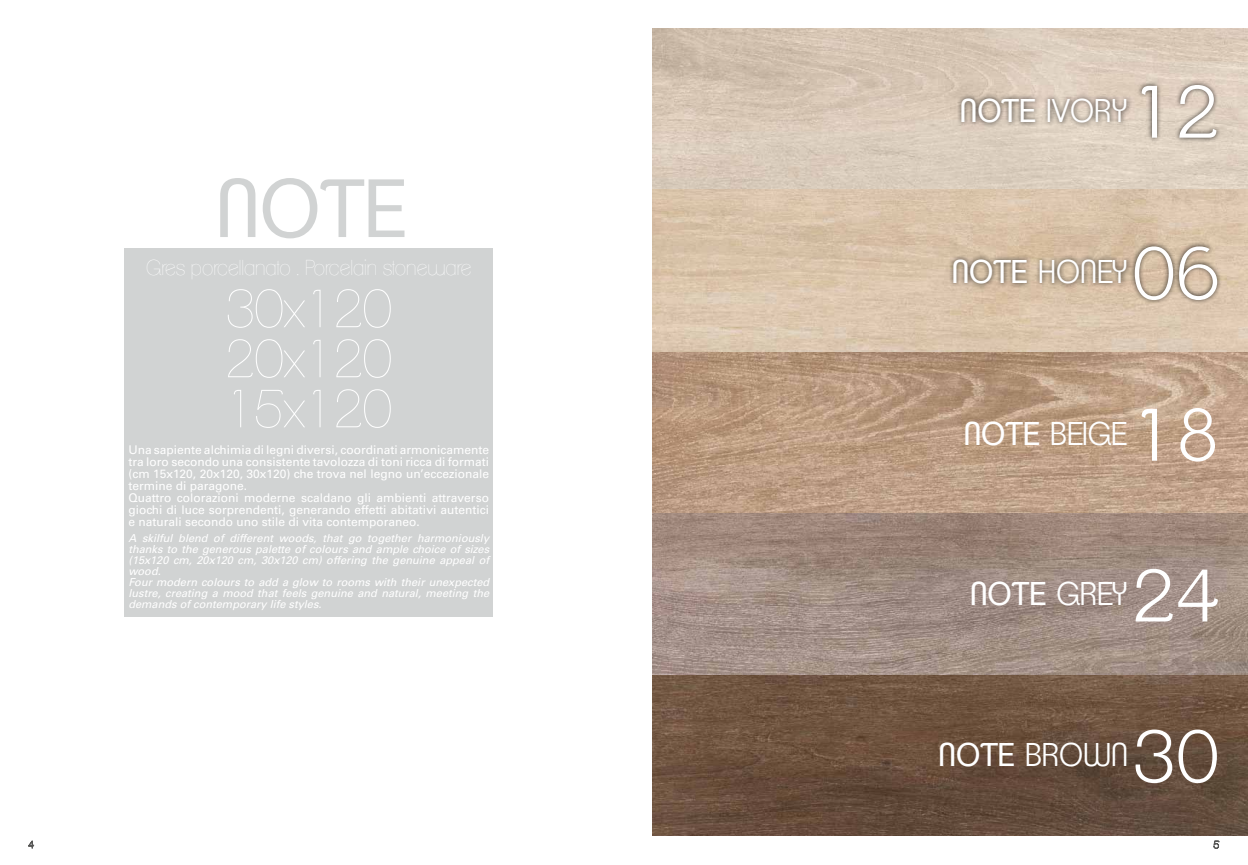
<style>
.page{position:relative;width:1248px;height:865px;background:#fff}
.page>*{position:absolute;margin:0;border:0;box-sizing:border-box;transform-origin:0 0}
.t1{font:80px "Clemente P Dag";color:#d1d3d3}
.t2{font:300 72px "Clemente P Dae";color:#fff}
.t3{font:100 52px/50px "Clemente P Daa";color:#fff;text-align:justify}
.t4{font:300 32px "Clemente P Dae";color:#fff}
.t5{font:32px "Clemente P Dag";color:#fff}
.t6{font:12px/12px "Univers LT Std";color:#fff}
.t7{font:italic 11px/11px "Univers LT Std";color:#fff}
.s1{font-family:"Clemente P Dag";font-weight:400}
.s2{font-family:"Clemente P Dae";font-weight:300}
</style>
<div class="page">
<img style="left:652px;top:674px;width:595px;height:161px">
<svg style="left:652px;top:513px;width:595px;height:161px;background:#a18c82"></svg>
<svg style="left:652px;top:28px;width:595px;height:162px;background:#d9cab9"></svg>
<svg style="left:652px;top:351px;width:595px;height:162px;background:#bc9c83"></svg>
<svg style="left:652px;top:190px;width:595px;height:161px;background:#dac4ac"></svg>
<div style="left:1129px;top:241px;width:92px;height:64px;background:#000;opacity:.75"></div>
<div style="left:948px;top:254px;width:183px;height:35px;background:#000;opacity:.75"></div>
<div style="left:1136px;top:79px;width:85px;height:64px;background:#000;opacity:.75"></div>
<div style="left:956px;top:93px;width:175px;height:35px;background:#000;opacity:.75"></div>
<div style="left:124px;top:248px;width:369px;height:369px;background:#d1d3d3"></div>
<svg style="left:1213px;top:840px;width:6px;height:8px"></svg>
<svg style="left:28px;top:840px;width:6px;height:8px"></svg>
<h1 class="t1" style="left:216px;top:162px;width:194px">NOTE</h1>
<h3 class="t3" style="left:226px;top:284px;width:168px">30x120<br>20x120<br>15x120</h3>
<p class="t6" style="left:128px;top:443px;width:362px">Una sapiente alchimia di legni diversi, coordinati armonicamente tra loro secondo una consistente tavolozza di toni ricca di formati (cm 15x120, 20x120, 30x120) che trova nel legno un’eccezionale termine di paragone.<br>Quattro colorazioni moderne scaldano gli ambienti attraverso giochi di luce sorprendenti, generando effetti abitativi autentici e naturali secondo uno stile di vita contemporaneo.</p>
<p class="t7" style="left:128px;top:533px;width:362px">A skilful blend of different woods, that go together harmoniously thanks to the generous palette of colours and ample choice of sizes (15x120 cm, 20x120 cm, 30x120 cm) offering the genuine appeal of wood.<br>Four modern colours to add a glow to rooms with their unexpected lustre, creating a mood that feels genuine and natural, meeting the demands of contemporary life styles.</p>
<h3 class="t4" style="left:959px;top:92px;width:170px"><span class="s1">NOTE</span> IVORY</h3>
<h2 class="t2" style="left:1131px;top:71px;width:89px">12</h2>
<h3 class="t4" style="left:951px;top:253px;width:178px"><span class="s1">NOTE</span> HONEY</h3>
<h2 class="t2" style="left:1131px;top:232px;width:89px">06</h2>
<h3 class="t4" style="left:963px;top:415px;width:166px"><span class="s1">NOTE</span> BEIGE</h3>
<h2 class="t2" style="left:1131px;top:393px;width:89px">18</h2>
<h3 class="t5" style="left:969px;top:575px;width:160px">NOTE <span class="s2">GREY</span></h3>
<h2 class="t2" style="left:1131px;top:554px;width:89px">24</h2>
<h3 class="t4" style="left:938px;top:736px;width:191px"><span class="s1">NOTE</span> BROWN</h3>
<h2 class="t2" style="left:1131px;top:715px;width:89px">30</h2>
</div>
